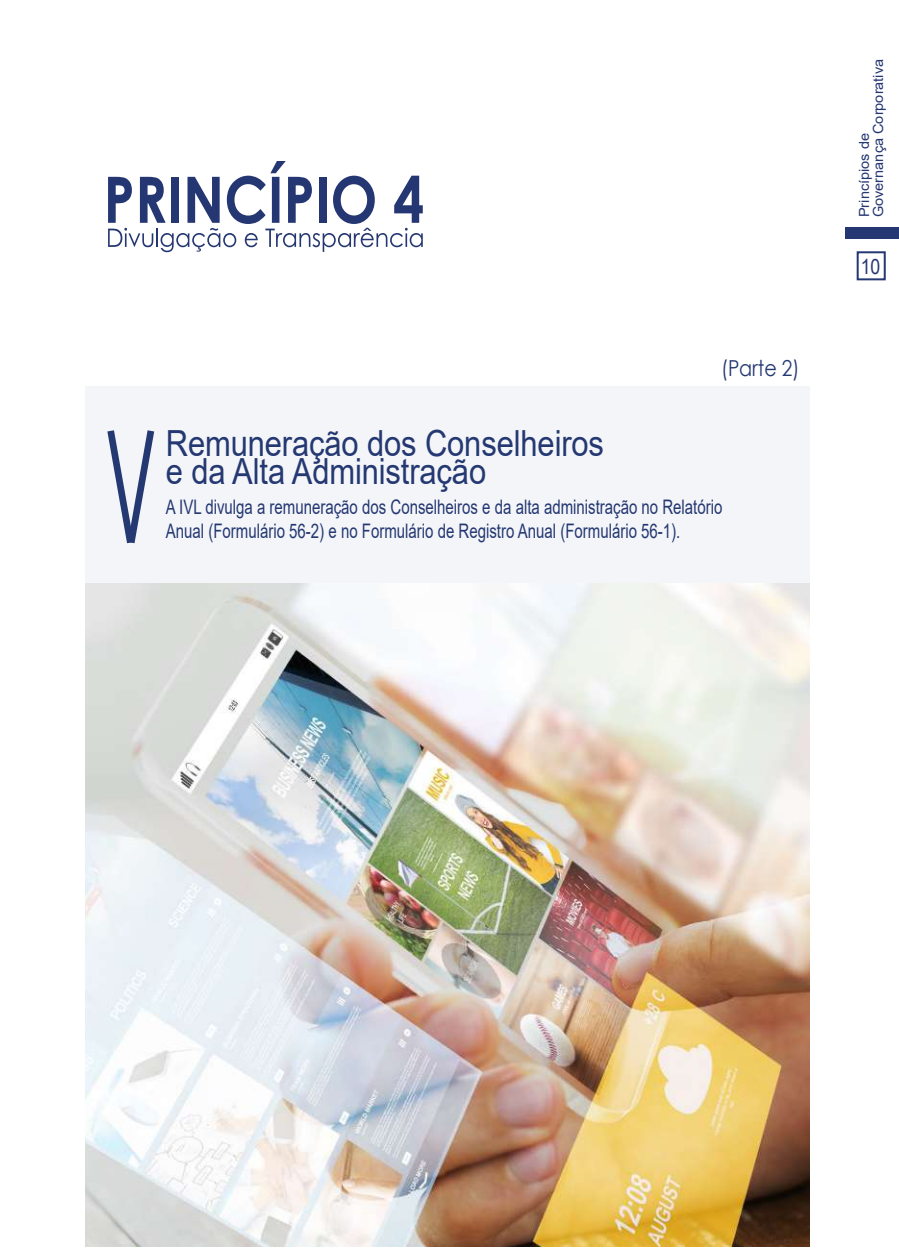
<style>
.page{position:relative;width:899px;height:1248px;background:#fff}
.page>*{position:absolute;margin:0;border:0;box-sizing:border-box;transform-origin:0 0}
.t1{font:36px/28px "Arial";letter-spacing:-.005em;color:#243872;scale:.86 1}
.t2{font:22px "Century Gothic";letter-spacing:-.005em;color:#243872;scale:.87 1}
.t3{font:20.8px "Arial Narrow";color:#253772;scale:1.04 1}
.t4{font:20px/24px "Arial";color:#243872;scale:.75 1}
.t5{font:14px/14px "Arial";color:#253772;scale:1.04 1}
</style>
<div class="page">
<div style="left:85px;top:385px;width:724px;height:199px;background:#f4f5f8"></div>
<svg style="left:107px;top:430px;width:47px;height:113px"></svg>
<img style="left:85px;top:583px;width:724px;height:663px">
<div style="left:845px;top:227px;width:54px;height:11px;background:#253772"></div>
<div style="left:856px;top:251px;width:29px;height:29px;border:2px solid #253772"></div>
<svg style="left:108px;top:161px;width:315px;height:91px"></svg>
<p class="t2" style="left:721px;top:353px;width:92px">(Parte 2)</p>
<h1 class="t1" style="left:166px;top:429px;width:511px">Remuneração dos Conselheiros e da Alta Administração</h1>
<p class="t4" style="left:166px;top:494px;width:743px">A IVL divulga a remuneração dos Conselheiros e da alta administração no Relatório<br>Anual (Formulário 56-2) e no Formulário de Registro Anual (Formulário 56-1).</p>
<p class="t5" style="left:857px;top:217px;width:154px;rotate:-90deg">Princípios de<br>Governança Corporativa</p>
<p class="t3" style="left:860px;top:251px;width:20px">10</p>
</div>
